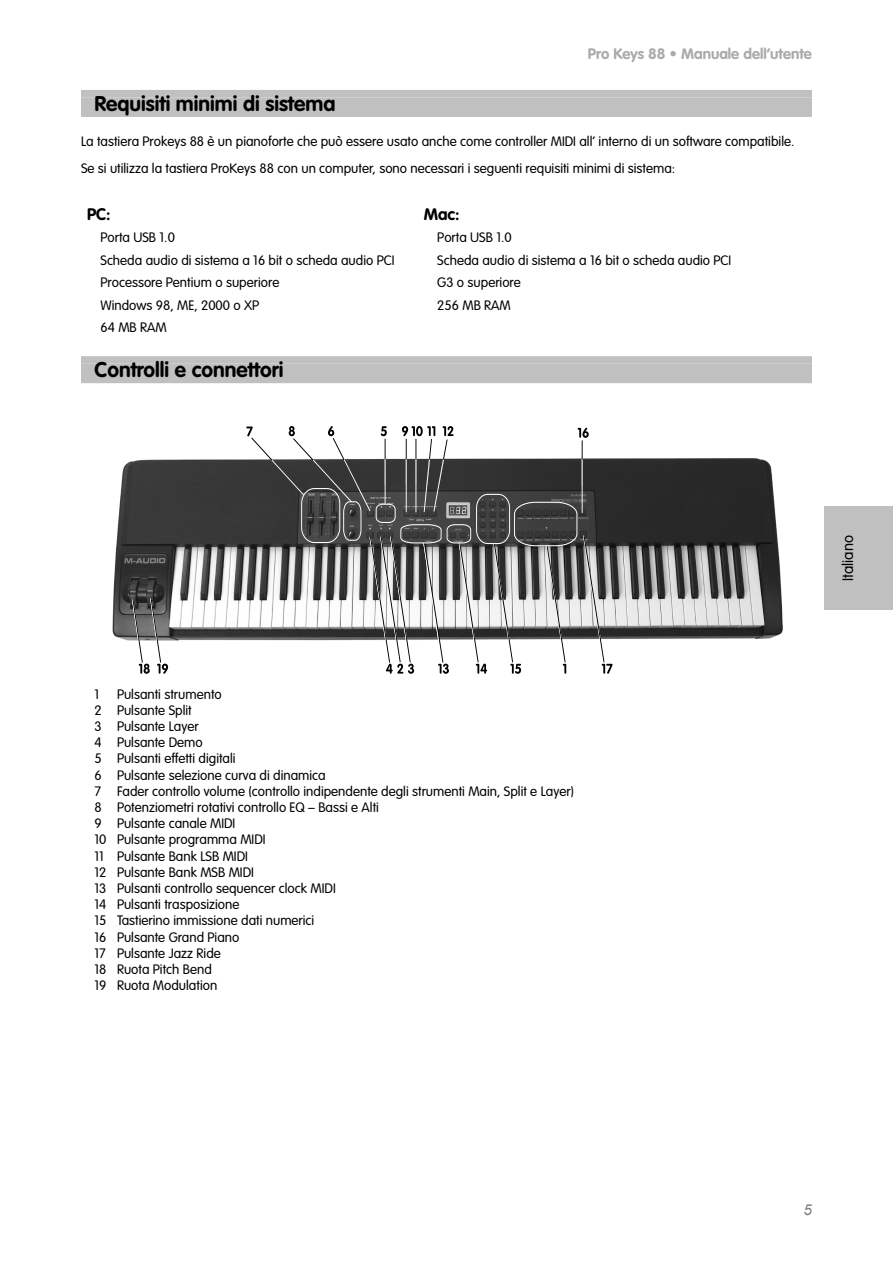
<style>
.page{position:relative;width:893px;height:1263px;background:#fff}
.page>*{position:absolute;margin:0;border:0;box-sizing:border-box;transform-origin:0 0}
.t1{font:700 21px "VAG Rounded";color:#000}
.t2{font:700 16.5px "VAG Rounded";color:#000}
.t3{font:700 15px "VAG Rounded";color:#aaa}
.t4{font:300 15px "VAG Rounded";color:#000}
.t5{font:italic 15px "Arial";color:#7c7c7c}
.t6{font:300 13.5px/16.2px "VAG Rounded";color:#000}
</style>
<div class="page">
<div style="left:824px;top:507px;width:69px;height:103px;background:#c0c0c0"></div>
<div style="left:81px;top:90px;width:731px;height:7px;background:#c0c0c0"></div>
<div style="left:81px;top:97px;width:731px;height:20px;background:#c0c0c0"></div>
<div style="left:81px;top:356px;width:731px;height:8px;background:#c0c0c0"></div>
<div style="left:81px;top:364px;width:731px;height:19px;background:#c0c0c0"></div>
<img style="left:112px;top:458px;width:671px;height:183px">
<svg style="left:131px;top:597px;width:37px;height:77px"></svg>
<svg style="left:246px;top:426px;width:367px;height:248px"></svg>
<p class="t3" style="left:588px;top:44px;width:225px">Pro Keys 88 • Manuale dell’utente</p>
<h1 class="t1" style="left:94px;top:91px;width:242px">Requisiti minimi di sistema</h1>
<p class="t6" style="left:81px;top:128px;width:715px;line-height:27px">La tastiera Prokeys 88 è un pianoforte che può essere usato anche come controller MIDI all’ interno di un software compatibile.<br>Se si utilizza la tastiera ProKeys 88 con un computer, sono necessari i seguenti requisiti minimi di sistema:</p>
<p class="t2" style="left:87px;top:204px;width:25px">PC:</p>
<p class="t2" style="left:424px;top:204px;width:37px">Mac:</p>
<p class="t6" style="left:100px;top:229px;width:76px">Porta USB 1.0</p>
<p class="t6" style="left:437px;top:229px;width:76px">Porta USB 1.0</p>
<p class="t6" style="left:100px;top:252px;width:295px">Scheda audio di sistema a 16 bit o scheda audio PCI</p>
<p class="t6" style="left:437px;top:252px;width:295px">Scheda audio di sistema a 16 bit o scheda audio PCI</p>
<p class="t6" style="left:100px;top:274px;width:180px">Processore Pentium o superiore</p>
<p class="t6" style="left:437px;top:274px;width:85px">G3 o superiore</p>
<p class="t6" style="left:100px;top:297px;width:160px">Windows 98, ME, 2000 o XP</p>
<p class="t6" style="left:437px;top:297px;width:75px">256 MB RAM</p>
<p class="t6" style="left:100px;top:320px;width:68px">64 MB RAM</p>
<h1 class="t1" style="left:94px;top:357px;width:191px">Controlli e connettori</h1>
<p class="t6" style="left:94px;top:686px;width:481px;text-indent:23px">Pulsanti strumento<br>2 Pulsante Split<br>3 Pulsante Layer<br>4 Pulsante Demo<br>5 Pulsanti effetti digitali<br>6 Pulsante selezione curva di dinamica<br>7 Fader controllo volume (controllo indipendente degli strumenti Main, Split e Layer)<br>8 Potenziometri rotativi controllo EQ – Bassi e Alti<br>9 Pulsante canale MIDI<br>10 Pulsante programma MIDI<br>11 Pulsante Bank LSB MIDI<br>12 Pulsante Bank MSB MIDI<br>13 Pulsanti controllo sequencer clock MIDI<br>14 Pulsanti trasposizione<br>15 Tastierino immissione dati numerici<br>16 Pulsante Grand Piano<br>17 Pulsante Jazz Ride<br>18 Ruota Pitch Bend<br>19 Ruota Modulation</p>
<p class="t6" style="left:94px;top:686px;width:6px">1</p>
<p class="t4" style="left:839px;top:581px;width:47px;rotate:-90deg">Italiano</p>
<p class="t5" style="left:804px;top:1202px;width:10px">5</p>
</div>
